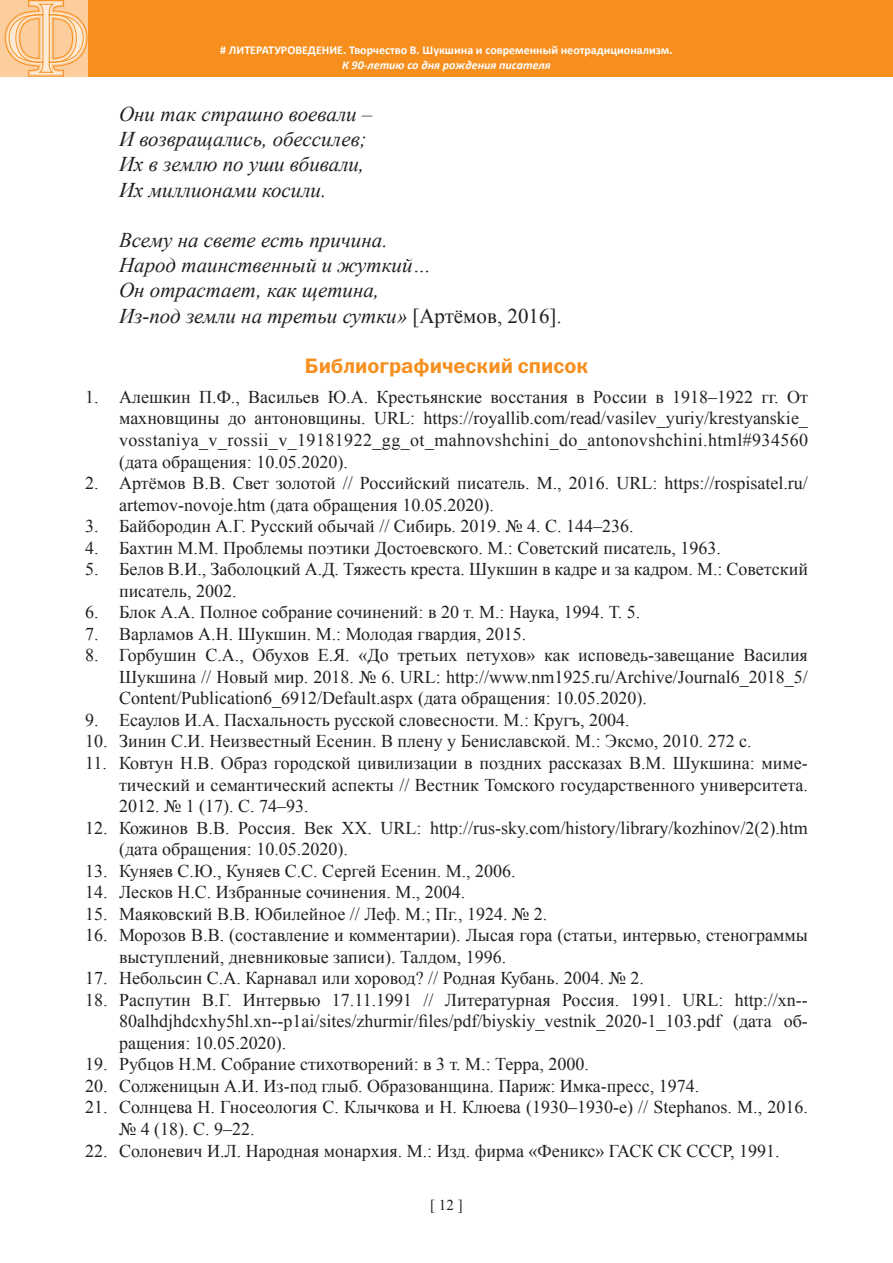
<style>
.page{position:relative;width:893px;height:1263px;background:#fff}
.page>*{position:absolute;margin:0;border:0;box-sizing:border-box;transform-origin:0 0}
.t1{font:italic 21px/25.2px "Times New Roman";color:#231f20}
.t2{font:21px "ez Franklin Goth Demi";color:#f68f1e}
.t3{font:18px/21.6px "Times New Roman";color:#231f20}
.t4{font:15px "Times New Roman";color:#231f20}
.t5{font:700 12px "Calibri";color:#fff}
.t6{font:italic 700 12px "Calibri";color:#fff}
.s1{font-style:normal}
</style>
<div class="page">
<div style="left:0;top:0;width:893px;height:77px;background:#f68f1e"></div>
<div style="left:0;top:0;width:88px;height:77px;background:#fdce9d"></div>
<svg style="left:4px;top:0;width:84px;height:77px"></svg>
<p class="t5" style="left:220px;top:43px;width:454px"># ЛИТЕРАТУРОВЕДЕНИЕ. Творчество В. Шукшина и современный неотрадиционализм.</p>
<p class="t6" style="left:342px;top:57px;width:210px">К 90-летию со дня рождения писателя</p>
<p class="t1" style="left:119px;top:101px;width:255px">Они так страшно воевали –<br>И возвращались, обессилев;<br>Их в землю по уши вбивали,<br>Их миллионами косили.</p>
<p class="t1" style="left:119px;top:227px;width:444px">Всему на свете есть причина.<br>Народ таинственный и жуткий…<br>Он отрастает, как щетина,<br>Из-под земли на третьи сутки» <span class="s1">[Артёмов, 2016].</span></p>
<p class="t2" style="left:305px;top:354px;width:285px">Библиографический список</p>
<p class="t3" style="left:119px;top:386px;width:691px;text-align:justify;text-indent:-34px">1. Алешкин П.Ф., Васильев Ю.А. Крестьянские восстания в России в 1918–1922 гг. От махновщины до антоновщины. URL: https://royallib.com/read/vasilev_yuriy/krestyanskie_ vosstaniya_v_rossii_v_19181922_gg_ot_mahnovshchini_do_antonovshchini.html#934560 (дата обращения: 10.05.2020).</p>
<p class="t3" style="left:119px;top:472px;width:690px;text-indent:-34px">2. Артёмов В.В. Свет золотой // Российский писатель. М., 2016. URL: https://rospisatel.ru/ artemov-novoje.htm (дата обращения 10.05.2020).</p>
<p class="t3" style="left:85px;top:515px;width:550px">3. Байбородин А.Г. Русский обычай // Сибирь. 2019. № 4. С. 144–236.</p>
<p class="t3" style="left:85px;top:537px;width:637px">4. Бахтин М.М. Проблемы поэтики Достоевского. М.: Советский писатель, 1963.</p>
<p class="t3" style="left:119px;top:558px;width:690px;text-indent:-34px">5. Белов В.И., Заболоцкий А.Д. Тяжесть креста. Шукшин в кадре и за кадром. М.: Советский писатель, 2002.</p>
<p class="t3" style="left:85px;top:601px;width:557px">6. Блок А.А. Полное собрание сочинений: в 20 т. М.: Наука, 1994. Т. 5.</p>
<p class="t3" style="left:85px;top:623px;width:443px">7. Варламов А.Н. Шукшин. М.: Молодая гвардия, 2015.</p>
<p class="t3" style="left:119px;top:644px;width:690px;text-align:justify;text-indent:-34px">8. Горбушин С.А., Обухов Е.Я. «До третьих петухов» как исповедь-завещание Василия Шукшина // Новый мир. 2018. № 6. URL: http://www.nm1925.ru/Archive/Journal6_2018_5/ Content/Publication6_6912/Default.aspx (дата обращения: 10.05.2020).</p>
<p class="t3" style="left:85px;top:709px;width:546px">9. Есаулов И.А. Пасхальность русской словесности. М.: Кругъ, 2004.</p>
<p class="t3" style="left:85px;top:730px;width:668px">10. Зинин С.И. Неизвестный Есенин. В плену у Бениславской. М.: Эксмо, 2010. 272 с.</p>
<p class="t3" style="left:119px;top:752px;width:690px;text-align:justify;text-indent:-34px">11. Ковтун Н.В. Образ городской цивилизации в поздних рассказах В.М. Шукшина: миме&shy;тический и семантический аспекты // Вестник Томского государственного университета.<br>2012. № 1 (17). С. 74–93.</p>
<p class="t3" style="left:119px;top:816px;width:690px;text-indent:-34px">12. Кожинов В.В. Россия. Век ХХ. URL: http://rus-sky.com/history/library/kozhinov/2(2).htm (дата обращения: 10.05.2020).</p>
<p class="t3" style="left:85px;top:859px;width:432px">13. Куняев С.Ю., Куняев С.С. Сергей Есенин. М., 2006.</p>
<p class="t3" style="left:85px;top:881px;width:382px">14. Лесков Н.С. Избранные сочинения. М., 2004.</p>
<p class="t3" style="left:85px;top:902px;width:464px">15. Маяковский В.В. Юбилейное // Леф. М.; Пг., 1924. № 2.</p>
<p class="t3" style="left:119px;top:924px;width:690px;text-indent:-34px">16. Морозов В.В. (составление и комментарии). Лысая гора (статьи, интервью, стенограммы выступлений, дневниковые записи). Талдом, 1996.</p>
<p class="t3" style="left:85px;top:967px;width:560px">17. Небольсин С.А. Карнавал или хоровод? // Родная Кубань. 2004. № 2.</p>
<p class="t3" style="left:119px;top:989px;width:690px;text-align:justify;text-indent:-34px">18. Распутин В.Г. Интервью 17.11.1991 // Литературная Россия. 1991. URL: http://xn-- 80alhdjhdcxhy5hl.xn--p1ai/sites/zhurmir/files/pdf/biyskiy_vestnik_2020-1_103.pdf (дата об&shy;ращения: 10.05.2020).</p>
<p class="t3" style="left:85px;top:1053px;width:506px">19. Рубцов Н.М. Собрание стихотворений: в 3 т. М.: Терра, 2000.</p>
<p class="t3" style="left:85px;top:1075px;width:616px">20. Солженицын А.И. Из-под глыб. Образованщина. Париж: Имка-пресс, 1974.</p>
<p class="t3" style="left:119px;top:1096px;width:690px;text-indent:-34px">21. Солнцева Н. Гносеология С. Клычкова и Н. Клюева (1930–1930-е) // Stephanos. М., 2016. № 4 (18). С. 9–22.</p>
<p class="t3" style="left:85px;top:1139px;width:696px">22. Солоневич И.Л. Народная монархия. М.: Изд. фирма «Феникс» ГАСК СК СССР, 1991.</p>
<p class="t4" style="left:430px;top:1194px;width:34px">[ 12 ]</p>
</div>
